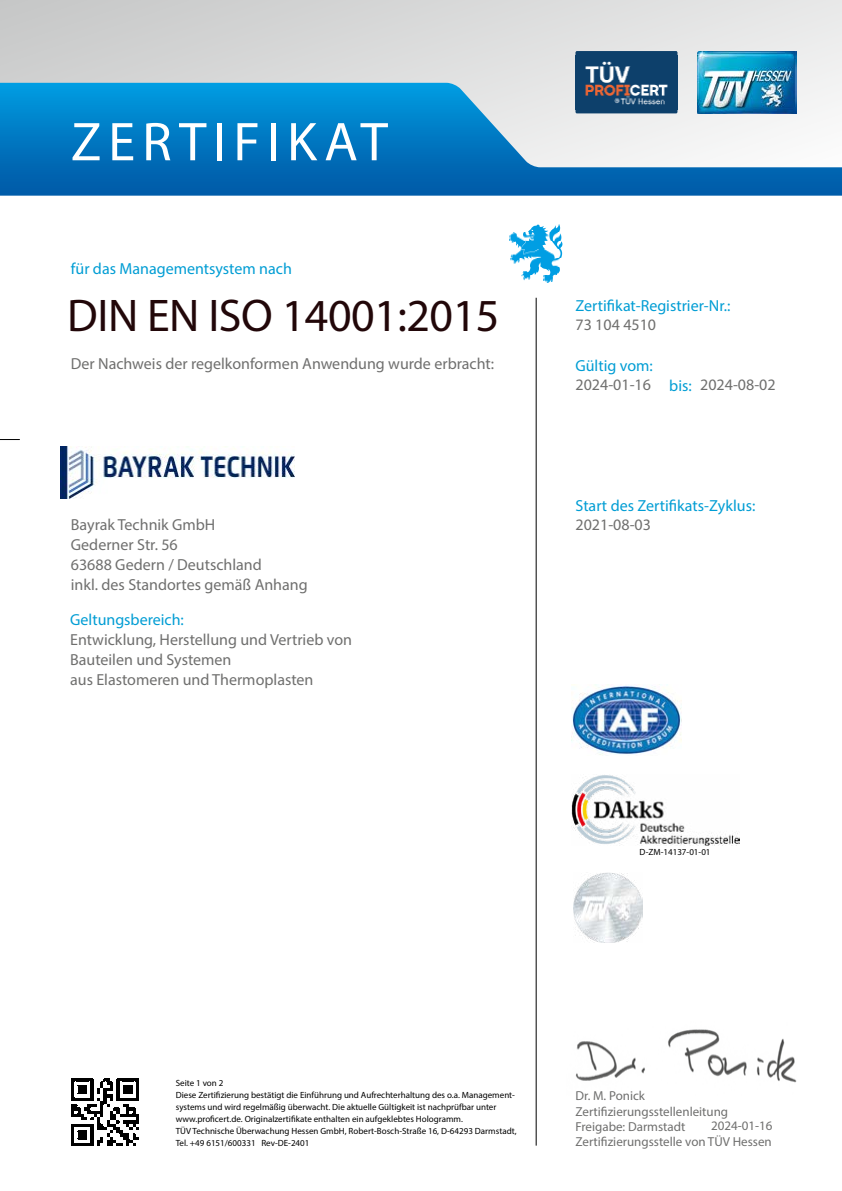
<style>
.page{position:relative;width:842px;height:1191px;background:#fff}
.page>*{position:absolute;margin:0;border:0;box-sizing:border-box;transform-origin:0 0}
.t1{font:55px "Myriad Pro";letter-spacing:.125em;color:#fff}
.t2{font:46px "Myriad Pro";letter-spacing:-.01em;color:#220709}
.t3{font:16px/20px "Myriad Pro";color:#6f6f6e}
.t4{font:16px "Myriad Pro";color:#009dd4}
.t5{font:13px/15.3px "Myriad Pro";color:#6f6f6e}
.t6{font:9px/12px "Myriad Pro";color:#000}
</style>
<div class="page">
<div style="left:0;top:0;width:842px;height:170px;background:linear-gradient(to right,#c9cacb,#ececec)"></div>
<hr style="left:536px;top:298px;width:1px;height:847px;background:#000">
<svg style="left:0;top:83px;width:842px;height:113px"></svg>
<img style="left:509px;top:224px;width:54px;height:59px">
<img style="left:697px;top:51px;width:100px;height:62px">
<img style="left:575px;top:51px;width:102px;height:62px">
<svg style="left:0;top:439px;width:20px;height:1px"></svg>
<img style="left:572px;top:775px;width:168px;height:70px">
<img style="left:571px;top:685px;width:110px;height:70px">
<img style="left:573px;top:872px;width:70px;height:70px">
<img style="left:71px;top:1078px;width:68px;height:68px">
<img style="left:576px;top:1029px;width:221px;height:54px">
<img style="left:61px;top:446px;width:234px;height:52px">
<h1 class="t1" style="left:71px;top:108px;width:318px">ZERTIFIKAT</h1>
<h3 class="t4" style="left:71px;top:258px;width:222px">für das Managementsystem nach</h3>
<h2 class="t2" style="left:67px;top:287px;width:434px">DIN EN ISO 14001:2015</h2>
<h3 class="t3" style="left:71px;top:354px;width:425px">Der Nachweis der regelkonformen Anwendung wurde erbracht:</h3>
<h3 class="t3" style="left:71px;top:514px;width:238px">Bayrak Technik GmbH<br>Gederner Str. 56<br>63688 Gedern / Deutschland<br>inkl. des Standortes gemäß Anhang</h3>
<h3 class="t4" style="left:70px;top:610px;width:115px">Geltungsbereich:</h3>
<h3 class="t3" style="left:70px;top:629px;width:283px">Entwicklung, Herstellung und Vertrieb von<br>Bauteilen und Systemen<br>aus Elastomeren und Thermoplasten</h3>
<h3 class="t4" style="left:575px;top:295px;width:156px">Zertifikat-Registrier-Nr.:</h3>
<h3 class="t3" style="left:575px;top:314px;width:82px">73 104 4510</h3>
<h3 class="t4" style="left:575px;top:355px;width:79px">Gültig vom:</h3>
<h3 class="t4" style="left:669px;top:375px;width:24px">bis:</h3>
<h3 class="t3" style="left:575px;top:374px;width:77px">2024-01-16</h3>
<h3 class="t3" style="left:700px;top:374px;width:77px">2024-08-02</h3>
<h3 class="t4" style="left:575px;top:495px;width:181px">Start des Zertifikats-Zyklus:</h3>
<h3 class="t3" style="left:575px;top:514px;width:77px">2021-08-03</h3>
<p class="t6" style="left:639px;top:845px;width:72px">D-ZM-14137-01-01</p>
<p class="t6" style="left:176px;top:1077px;width:342px">Seite 1 von 2<br>Diese Zertifizierung bestätigt die Einführung und Aufrechterhaltung des o.a. Management&shy;systems und wird regelmäßig überwacht. Die aktuelle Gültigkeit ist nachprüfbar unter www.proficert.de. Originalzertifikate enthalten ein aufgeklebtes Hologramm.<br>TÜV Technische Überwachung Hessen GmbH, Robert-Bosch-Straße 16, D-64293 Darmstadt, Tel. +49 6151/600331 Rev-DE-2401</p>
<h3 class="t5" style="left:575px;top:1087px;width:198px">Dr. M. Ponick<br>Zertifizierungsstellenleitung<br>Freigabe: Darmstadt<br>Zertifizierungsstelle von TÜV Hessen</h3>
<h3 class="t5" style="left:711px;top:1118px;width:63px">2024-01-16</h3>
</div>
